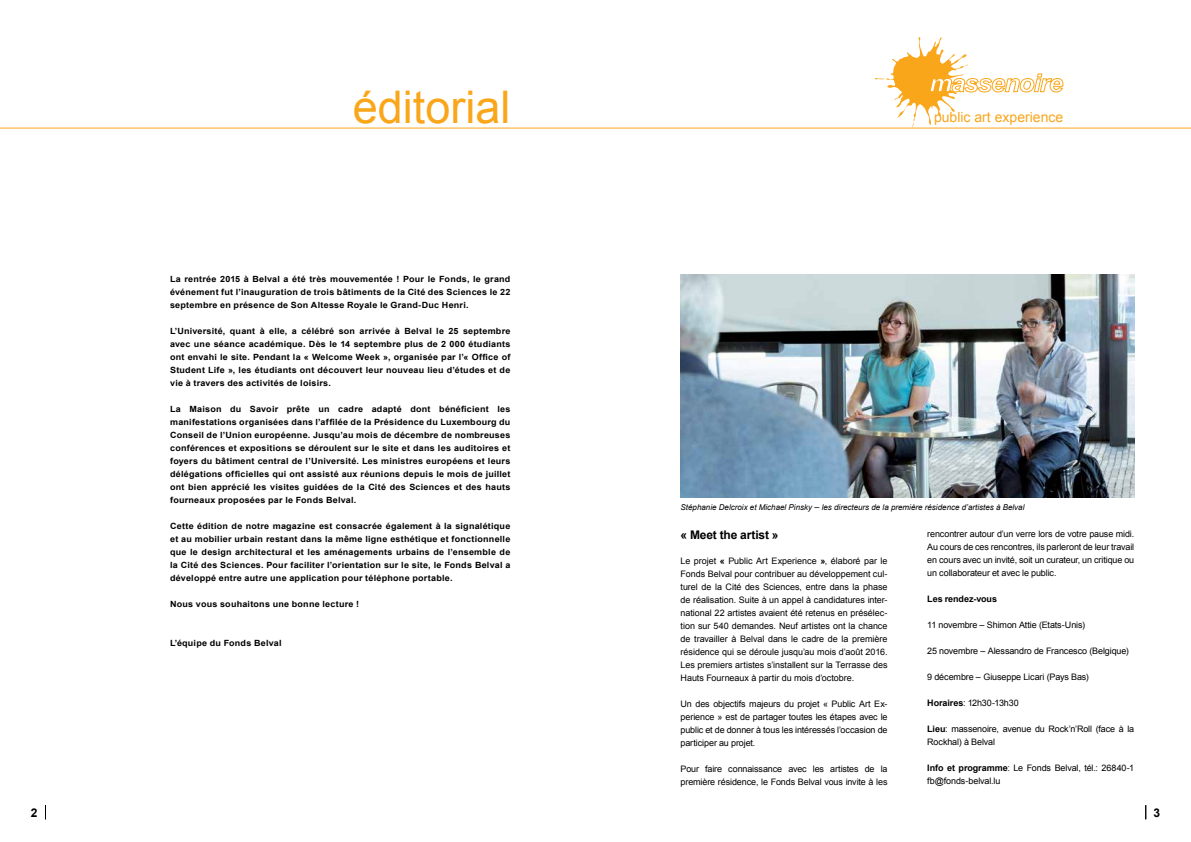
<style>
.page{position:relative;width:1191px;height:842px;background:#fff}
.page>*{position:absolute;margin:0;border:0;box-sizing:border-box;transform-origin:0 0}
.t1{font:45px "Arial";color:#faa61a}
.t2{font:14px "Arial";color:#faa61a}
.t3{font:700 12px "Arial";color:#000}
.t4{font:700 11.9px "Arial";letter-spacing:-.015em;color:#000}
.t5{font:8.9px/13px "Arial";letter-spacing:-.01em;color:#000;text-align:justify}
.t6{font:700 8.9px "Arial";letter-spacing:-.005em;color:#000}
.t7{font:700 8.6px/13px "Arial";letter-spacing:.025em;color:#000;text-align:justify;scale:1.05 1}
.t8{font:italic 8px "Arial";color:#000}
.s1{font-style:normal;font-size:9px}
.s2{font-weight:700}
.s3{font-size:9px}
</style>
<div class="page">
<svg style="left:1145px;top:805px;width:1px;height:14px"></svg>
<hr style="left:0;top:128px;width:1191px;height:1px;background:#faa61a">
<svg style="left:45px;top:805px;width:1px;height:14px"></svg>
<svg style="left:874px;top:37px;width:189px;height:91px"></svg>
<img style="left:680px;top:275px;width:454px;height:222px">
<h1 class="t1" style="left:353px;top:78px;width:159px">éditorial</h1>
<p class="t7" style="left:170px;top:272px;width:325px">La rentrée 2015 à Belval a été très mouvementée ! Pour le Fonds, le grand événement fut l’inauguration de trois bâtiments de la Cité des Sciences le 22 septembre en présence de Son Altesse Royale le Grand-Duc Henri.</p>
<p class="t7" style="left:170px;top:324px;width:325px">L’Université, quant à elle, a célébré son arrivée à Belval le 25 septembre avec une séance académique. Dès le 14 septembre plus de 2 000 étudiants ont envahi le site. Pendant la « Welcome Week », organisée par l’« Office of Student Life », les étudiants ont découvert leur nouveau lieu d’études et de vie à travers des activités de loisirs.</p>
<p class="t7" style="left:170px;top:402px;width:325px">La Maison du Savoir prête un cadre adapté dont bénéficient les manifestations organisées dans l’affilée de la Présidence du Luxembourg du Conseil de l’Union européenne. Jusqu’au mois de décembre de nombreuses conférences et expositions se déroulent sur le site et dans les auditoires et foyers du bâtiment central de l’Université. Les ministres européens et leurs délégations officielles qui ont assisté aux réunions depuis le mois de juillet ont bien apprécié les visites guidées de la Cité des Sciences et des hauts fourneaux proposées par le Fonds Belval.</p>
<p class="t7" style="left:170px;top:519px;width:325px">Cette édition de notre magazine est consacrée également à la signalétique et au mobilier urbain restant dans la même ligne esthétique et fonctionnelle que le design architectural et les aménagements urbains de l’ensemble de la Cité des Sciences. Pour faciliter l’orientation sur le site, le Fonds Belval a développé entre autre une application pour téléphone portable.</p>
<p class="t7" style="left:170px;top:597px;width:181px">Nous vous souhaitons une bonne lecture !</p>
<p class="t7" style="left:170px;top:636px;width:108px">L’équipe du Fonds Belval</p>
<h2 class="t2" style="left:934px;top:108px;width:131px">public art experience</h2>
<p class="t8" style="left:680px;top:502px;width:345px">Stéphanie Delcroix et Michael Pinsky <span class="s1">–</span> les directeurs de la première résidence d’artistes à Belval</p>
<h3 class="t4" style="left:680px;top:527px;width:99px">« Meet the artist »</h3>
<p class="t5" style="left:680px;top:554px;width:208px">Le projet <span class="s2">«</span> Public Art Experience <span class="s2">»</span>, élaboré par le Fonds Belval pour contribuer au développement cul&shy;turel de la Cité des Sciences, entre dans la phase de réalisation. Suite à un appel à candidatures inter&shy;national 22 artistes avaient été retenus en présélec&shy;tion sur 540 demandes. Neuf artistes ont la chance de travailler à Belval dans le cadre de la première résidence qui se déroule jusqu’au mois d’août 2016.<br>Les premiers artistes s’installent sur la Terrasse des Hauts Fourneaux à partir du mois d’octobre.</p>
<p class="t5" style="left:680px;top:697px;width:208px">Un des objectifs majeurs du projet « Public Art Ex&shy;perience » est de partager toutes les étapes avec le public et de donner à tous les intéressés l’occasion de participer au projet.</p>
<p class="t5" style="left:680px;top:762px;width:208px">Pour faire connaissance avec les artistes de la première résidence, le Fonds Belval vous invite à les</p>
<p class="t5" style="left:927px;top:527px;width:208px">rencontrer autour d’un verre lors de votre pause midi.<br>Au cours de ces rencontres, ils parleront de leur travail en cours avec un invité, soit un curateur, un critique ou un collaborateur et avec le public.</p>
<p class="t6" style="left:927px;top:593px;width:71px">Les rendez-vous</p>
<p class="t5" style="left:927px;top:618px;width:159px">11 novembre <span class="s3">–</span> Shimon Attie (Etats-Unis)</p>
<p class="t5" style="left:927px;top:644px;width:203px">25 novembre <span class="s3">–</span> Alessandro de Francesco (Belgique)</p>
<p class="t5" style="left:927px;top:670px;width:163px">9 décembre <span class="s3">–</span> Giuseppe Licari (Pays Bas)</p>
<p class="t5" style="left:927px;top:696px;width:93px"><span class="s2">Horaires</span>: 12h30-13h30</p>
<p class="t5" style="left:927px;top:722px;width:208px"><span class="s2">Lieu</span>: massenoire, avenue du Rock’n’Roll (face à la<br>Rockhal) à Belval</p>
<p class="t5" style="left:927px;top:761px;width:208px"><span class="s2">Info et programme</span>: Le Fonds Belval, tél.: 26840-1 fb@fonds-belval.lu</p>
<h3 class="t3" style="left:31px;top:804px;width:8px">2</h3>
<h3 class="t3" style="left:1153px;top:804px;width:8px">3</h3>
</div>
